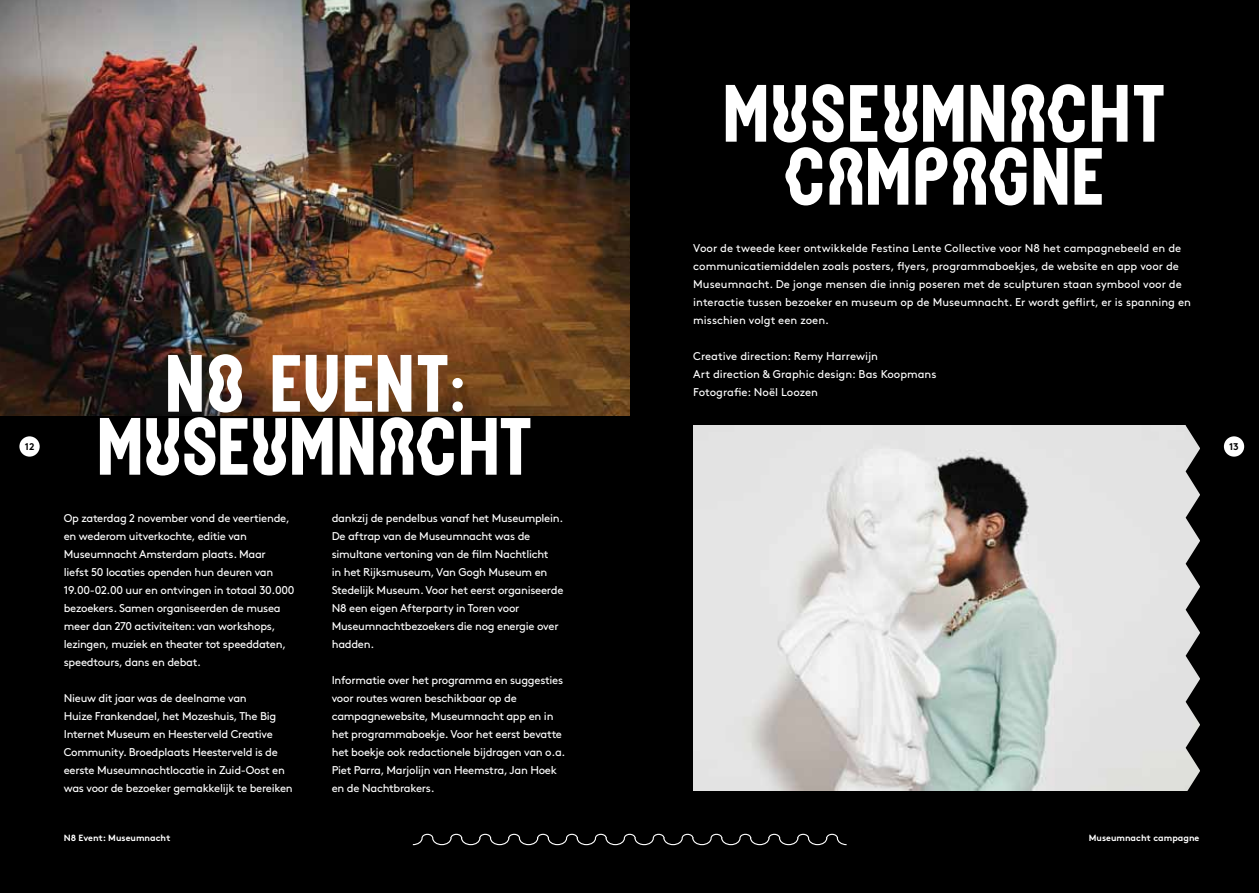
<style>
.page{position:relative;width:1259px;height:893px;background:#000}
.page>*{position:absolute;margin:0;border:0;box-sizing:border-box;transform-origin:0 0}
.t1{font:72px/63px "N8";color:#fff;text-align:center}
.t2{font:11.25px/18px "Brown";letter-spacing:-.025em;color:#fff}
.t3{font:11.25px/18px "Brown";color:#fff}
.t4{font:700 9.75px "Brown";color:#000}
.t5{font:700 9px "Brown";color:#fff}
</style>
<div class="page">
<div style="left:19px;top:436px;width:21px;height:21px;background:#fff;border-radius:50%"></div>
<div style="left:1224px;top:436px;width:20px;height:21px;background:#fff;border-radius:50%"></div>
<svg style="left:412px;top:833px;width:435px;height:13px"></svg>
<img style="left:0;top:0;width:629px;height:415px">
<img style="left:693px;top:425px;width:492px;height:366px">
<svg style="left:1185px;top:425px;width:15px;height:366px"></svg>
<h1 class="t1" style="left:722px;top:83px;width:446px">MUSEUMNACHT<br>CAMPAGNE</h1>
<p class="t3" style="left:693px;top:238px;width:499px">Voor de tweede keer ontwikkelde Festina Lente Collective voor N8 het campagnebeeld en de communicatiemiddelen zoals posters, flyers, programmaboekjes, de website en app voor de Museumnacht. De jonge mensen die innig poseren met de sculpturen staan symbool voor de interactie tussen bezoeker en museum op de Museumnacht. Er wordt geflirt, er is spanning en misschien volgt een zoen.</p>
<p class="t3" style="left:693px;top:346px;width:245px">Creative direction: Remy Harrewijn<br>Art direction &amp; Graphic design: Bas Koopmans<br>Fotografie: Noël Loozen</p>
<h1 class="t1" style="left:96px;top:353px;width:438px">N8 EVENT:<br>MUSEUMNACHT</h1>
<p class="t4" style="left:25px;top:438px;width:11px">12</p>
<p class="t4" style="left:1229px;top:438px;width:11px">13</p>
<p class="t2" style="left:64px;top:508px;width:232px">Op zaterdag 2 november vond de veertiende, en wederom uitverkochte, editie van Museumnacht Amsterdam plaats. Maar<br>liefst 50 locaties openden hun deuren van 19.00-02.00 uur en ontvingen in totaal 30.000 bezoekers. Samen organiseerden de musea meer dan 270 activiteiten: van workshops, lezingen, muziek en theater tot speeddaten, speedtours, dans en debat.</p>
<p class="t2" style="left:64px;top:688px;width:230px">Nieuw dit jaar was de deelname van<br>Huize Frankendael, het Mozeshuis, The Big Internet Museum en Heesterveld Creative Community. Broedplaats Heesterveld is de eerste Museumnachtlocatie in Zuid-Oost en was voor de bezoeker gemakkelijk te bereiken</p>
<p class="t2" style="left:332px;top:508px;width:233px">dankzij de pendelbus vanaf het Museumplein.<br>De aftrap van de Museumnacht was de simultane vertoning van de film Nachtlicht<br>in het Rijksmuseum, Van Gogh Museum en Stedelijk Museum. Voor het eerst organiseerde N8 een eigen Afterparty in Toren voor Museumnachtbezoekers die nog energie over hadden.</p>
<p class="t2" style="left:332px;top:670px;width:235px">Informatie over het programma en suggesties voor routes waren beschikbaar op de campagnewebsite, Museumnacht app en in het programmaboekje. Voor het eerst bevatte het boekje ook redactionele bijdragen van o.a.<br>Piet Parra, Marjolijn van Heemstra, Jan Hoek en de Nachtbrakers.</p>
<p class="t5" style="left:64px;top:830px;width:108px">N8 Event: Museumnacht</p>
<p class="t5" style="left:1088px;top:830px;width:112px">Museumnacht campagne</p>
</div>
